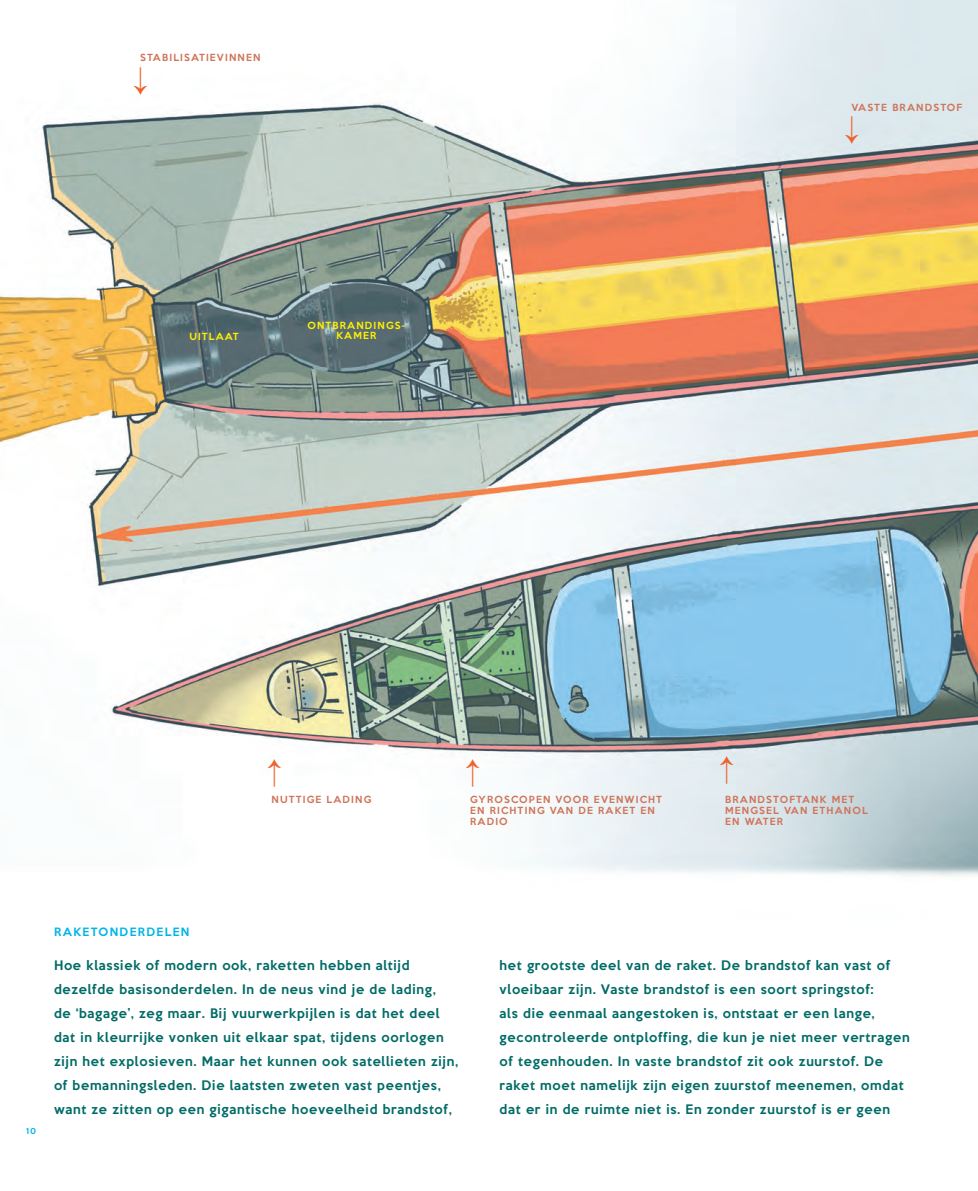
<style>
.page{position:relative;width:978px;height:1191px;background:#fff}
.page>*{position:absolute;margin:0;border:0;box-sizing:border-box;transform-origin:0 0}
.t1{font:500 12px/24px "Keep Calm";letter-spacing:.06em;color:#006b66}
.t2{font:500 10.5px "Keep Calm";letter-spacing:.13em;color:#00b4e7}
.t3{font:500 9px/10.8px "Keep Calm";letter-spacing:.13em;color:#cf7459}
.t4{font:500 9px/10.8px "Keep Calm";letter-spacing:.13em;color:#fff101;text-align:center}
.t5{font:500 7.5px "Keep Calm";color:#00b4e7}
</style>
<div class="page">
<img style="left:0;top:0;width:978px;height:876px">
<svg style="left:267px;top:759px;width:14px;height:28px"></svg>
<svg style="left:466px;top:759px;width:13px;height:28px"></svg>
<svg style="left:134px;top:67px;width:14px;height:28px"></svg>
<svg style="left:845px;top:117px;width:14px;height:27px"></svg>
<svg style="left:720px;top:756px;width:13px;height:27px"></svg>
<p class="t3" style="left:140px;top:52px;width:122px">STABILISATIEVINNEN</p>
<p class="t4" style="left:189px;top:331px;width:51px">UITLAAT</p>
<p class="t4" style="left:307px;top:319px;width:99px">ONTBRANDINGS-<br>KAMER</p>
<p class="t3" style="left:851px;top:101px;width:112px">VASTE BRANDSTOF</p>
<p class="t3" style="left:272px;top:793px;width:101px">NUTTIGE LADING</p>
<p class="t3" style="left:470px;top:793px;width:193px">GYROSCOPEN VOOR EVENWICHT<br>EN RICHTING VAN DE RAKET EN<br>RADIO</p>
<p class="t3" style="left:725px;top:793px;width:144px">BRANDSTOFTANK MET<br>MENGSEL VAN ETHANOL<br>EN WATER</p>
<p class="t5" style="left:26px;top:1124px;width:11px">10</p>
<p class="t2" style="left:54px;top:922px;width:137px">RAKETONDERDELEN</p>
<p class="t1" style="left:54px;top:952px;width:406px">Hoe klassiek of modern ook, raketten hebben altijd dezelfde basisonderdelen. In de neus vind je de lading,<br>de ‘bagage’, zeg maar. Bij vuurwerkpijlen is dat het deel dat in kleurrijke vonken uit elkaar spat, tijdens oorlogen zijn het explosieven. Maar het kunnen ook satellieten zijn, of bemanningsleden. Die laatsten zweten vast peentjes, want ze zitten op een gigantische hoeveelheid brandstof,</p>
<p class="t1" style="left:500px;top:952px;width:412px">het grootste deel van de raket. De brandstof kan vast of vloeibaar zijn. Vaste brandstof is een soort springstof:<br>als die eenmaal aangestoken is, ontstaat er een lange, gecontroleerde ontploffing, die kun je niet meer vertragen of tegenhouden. In vaste brandstof zit ook zuurstof. De raket moet namelijk zijn eigen zuurstof meenemen, omdat dat er in de ruimte niet is. En zonder zuurstof is er geen</p>
</div>
